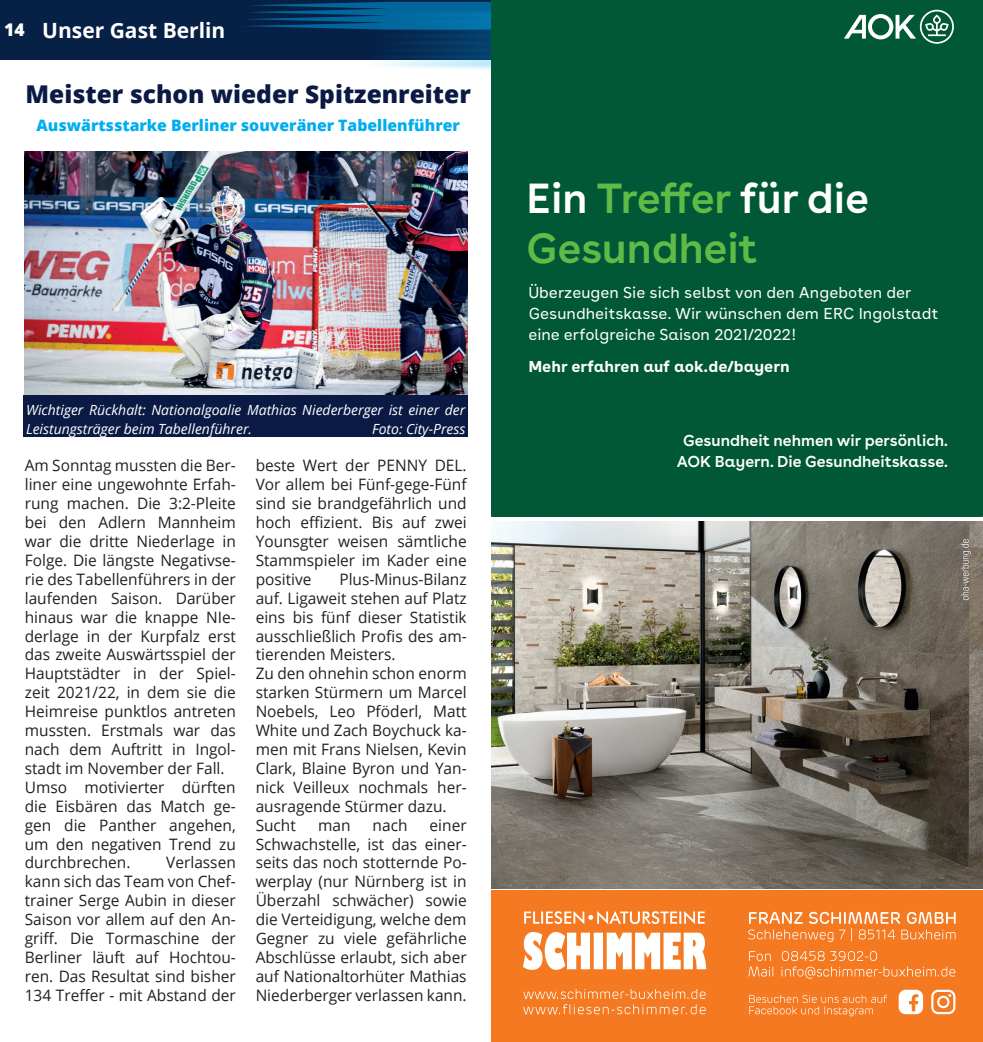
<style>
.page{position:relative;width:983px;height:1042px;background:#fff}
.page>*{position:absolute;margin:0;border:0;box-sizing:border-box;transform-origin:0 0}
.t1{font:600 42px/50.4px "AOK Buenos Aires";color:#60bb46}
.t2{font:800 24.5px "Open Sans";color:#0b1a44}
.t3{font:700 21px "Open Sans";color:#fff}
.t4{font:15.75px/18.9px "Open Sans";color:#231f20;text-align:justify}
.t5{font:15.75px/21.2px "AOK Buenos Aires Text";color:#fff}
.t6{font:600 15.75px/21.2px "AOK Buenos Aires";color:#fff;text-align:center}
.t7{font:800 15.75px "Open Sans";color:#00aeef}
.t8{font:700 15.75px "AOK Buenos Aires Text";color:#fff}
.t9{font:italic 14px/18.9px "Open Sans";color:#fff}
.s1{font-weight:800;font-size:17.5px}
.s2{color:#fff}
</style>
<div class="page">
<div style="left:0;top:0;width:491px;height:60px;background:#072046"></div>
<img style="left:380px;top:44px;width:111px;height:25px">
<div style="left:491px;top:0;width:491px;height:516px;background:#005836"></div>
<svg style="left:245px;top:0;width:738px;height:44px"></svg>
<img style="left:491px;top:521px;width:491px;height:367px">
<div style="left:491px;top:890px;width:491px;height:152px;background:#f47921"></div>
<svg style="left:960px;top:539px;width:10px;height:61px"></svg>
<svg style="left:523px;top:932px;width:183px;height:38px"></svg>
<svg style="left:524px;top:911px;width:180px;height:13px"></svg>
<svg style="left:523px;top:989px;width:182px;height:25px"></svg>
<svg style="left:931px;top:989px;width:24px;height:25px"></svg>
<svg style="left:898px;top:989px;width:24px;height:25px"></svg>
<svg style="left:749px;top:995px;width:137px;height:21px"></svg>
<svg style="left:748px;top:912px;width:207px;height:30px"></svg>
<svg style="left:748px;top:951px;width:207px;height:27px"></svg>
<img style="left:25px;top:151px;width:443px;height:244px">
<div style="left:24px;top:395px;width:444px;height:42px;background:#0b1a44"></div>
<h3 class="t3" style="left:4px;top:15px;width:222px"><span class="s1">14</span> Unser Gast Berlin</h3>
<h2 class="t2" style="left:26px;top:75px;width:446px">Meister schon wieder Spitzenreiter</h2>
<p class="t7" style="left:36px;top:113px;width:425px">Auswärtsstarke Berliner souveräner Tabellenführer</p>
<p class="t9" style="left:26px;top:400px;width:441px">Wichtiger Rückhalt: Nationalgoalie Mathias Niederberger ist einer der<br>Leistungsträger beim Tabellenführer.</p>
<p class="t9" style="left:372px;top:419px;width:95px">Foto: City-Press</p>
<p class="t4" style="left:25px;top:456px;width:212px;text-align:left">Am Sonntag mussten die Ber&shy;liner eine ungewohnte Erfah&shy;rung machen. Die 3:2-Pleite bei den Adlern Mannheim war die dritte Niederlage in<br>Folge. Die längste Negativse&shy;rie des Tabellenführers in der laufenden Saison. Darüber hinaus war die knappe NIe&shy;derlage in der Kurpfalz erst das zweite Auswärtsspiel der<br>Hauptstädter in der Spiel&shy;zeit 2021/22, in dem sie die<br>Heimreise punktlos antreten mussten. Erstmals war das nach dem Auftritt in Ingol&shy;stadt im November der Fall.<br>Umso motivierter dürften die Eisbären das Match ge&shy;gen die Panther angehen, um den negativen Trend zu durchbrechen.</p>
<p class="t4" style="left:25px;top:853px;width:212px;text-indent:141px">Verlassen kann sich das Team von Chef&shy;trainer Serge Aubin in dieser Saison vor allem auf den An&shy;griff. Die Tormaschine der Berliner läuft auf Hochtou&shy;ren. Das Resultat sind bisher 134 Treffer - mit Abstand der</p>
<p class="t4" style="left:255px;top:456px;width:212px">beste Wert der PENNY DEL.<br>Vor allem bei Fünf-gege-Fünf sind sie brandgefährlich und hoch effizient. Bis auf zwei Younsgter weisen sämtliche Stammspieler im Kader eine positive</p>
<p class="t4" style="left:255px;top:569px;width:212px;text-align:left;text-indent:84px">Plus-Minus-Bilanz auf. Ligaweit stehen auf Platz eins bis fünf dieser Statistik ausschließlich Profis des am&shy;tierenden Meisters.<br>Zu den ohnehin schon enorm starken Stürmern um Marcel<br>Noebels, Leo Pföderl, Matt<br>White und Zach Boychuck ka&shy;men mit Frans Nielsen, Kevin<br>Clark, Blaine Byron und Yan&shy;nick Veilleux nochmals her&shy;ausragende Stürmer dazu.<br>Sucht</p>
<p class="t4" style="left:318px;top:815px;width:34px">man</p>
<p class="t4" style="left:372px;top:815px;width:36px">nach</p>
<p class="t4" style="left:255px;top:815px;width:212px;text-indent:174px">einer Schwachstelle, ist das einer&shy;seits das noch stotternde Po&shy;werplay (nur Nürnberg ist in Überzahl schwächer) sowie die Verteidigung, welche dem Gegner zu viele gefährliche Abschlüsse erlaubt, sich aber auf Nationaltorhüter Mathias Niederberger verlassen kann.</p>
<h1 class="t1" style="left:526px;top:169px;width:344px"><span class="s2">Ein</span> Treffer <span class="s2">für die<br></span>Gesundheit</h1>
<p class="t5" style="left:528px;top:280px;width:411px">Überzeugen Sie sich selbst von den Angeboten der<br>Gesundheitskasse. Wir wünschen dem ERC Ingolstadt eine erfolgreiche Saison 2021/2022!</p>
<p class="t8" style="left:528px;top:353px;width:263px">Mehr erfahren auf aok.de/bayern</p>
<p class="t6" style="left:676px;top:428px;width:273px">Gesundheit nehmen wir persönlich.<br>AOK Bayern. Die Gesundheitskasse.</p>
</div>
